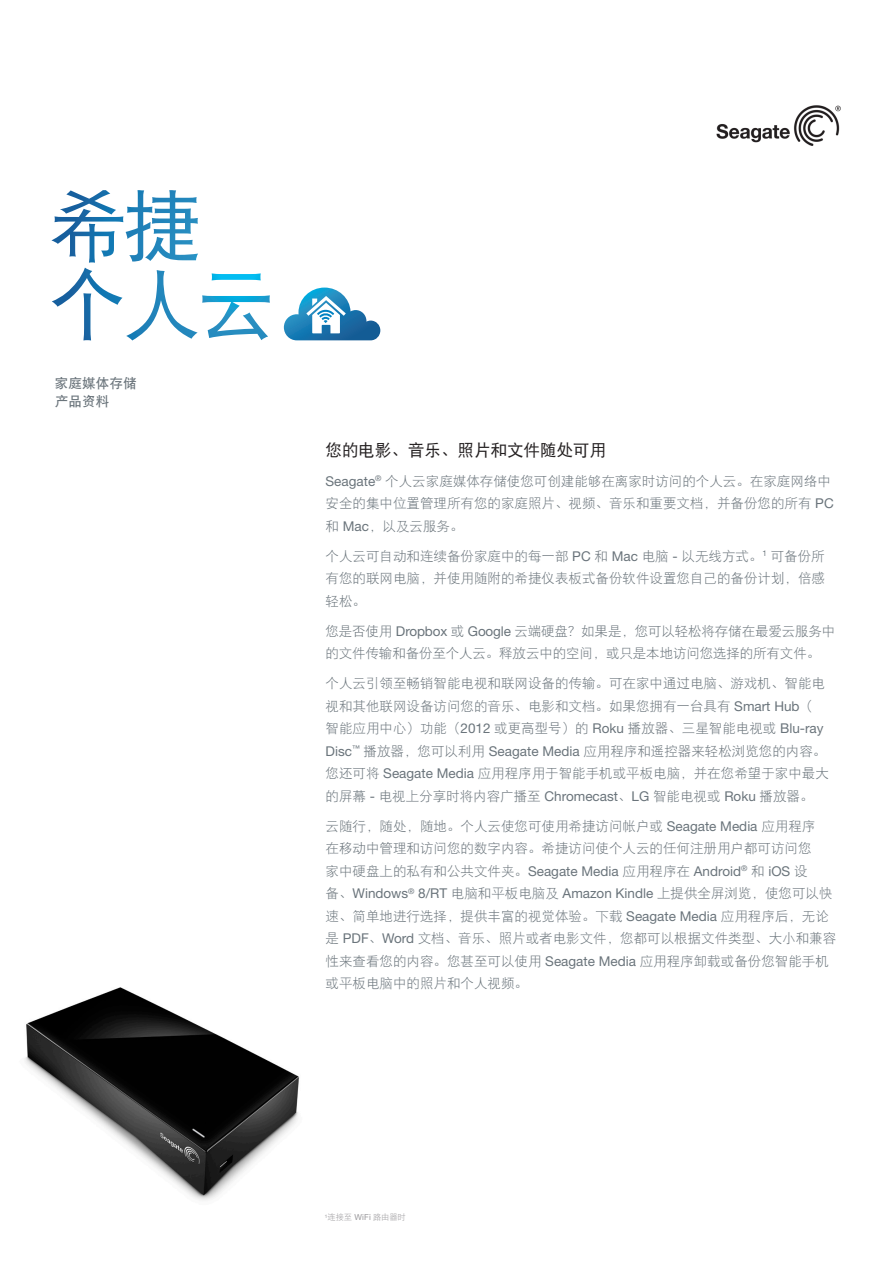
<style>
.page{position:relative;width:893px;height:1263px;background:#fff}
.page>*{position:absolute;margin:0;border:0;box-sizing:border-box;transform-origin:0 0}
.Body_Copy_Subhead{font:16.5px "DFP Hei W5";color:#231f20}
.Body_Copy{font:13.5px/22.5px "DFP Hei W3";color:#6a747b}
.Data_Sheet_Title{font:13.5px "DFP Hei W7";letter-spacing:.01em;color:#6a747b}
.Footnote_Copy{font:8.25px "DFP Hei W3";letter-spacing:-.01em;color:#99989b}
.s1{font-family:"Helvetica Neue LT Std"}
</style>
<div class="page">
<svg style="left:54px;top:190px;width:144px;height:72px"></svg>
<svg style="left:284px;top:288px;width:96px;height:52px"></svg>
<img style="left:25px;top:987px;width:275px;height:214px">
<img style="left:716px;top:105px;width:125px;height:41px">
<p class="Data_Sheet_Title" style="left:55px;top:376px;width:83px">家庭媒体存储</p>
<p class="Data_Sheet_Title" style="left:55px;top:394px;width:56px">产品资料</p>
<p class="Body_Copy_Subhead" style="left:325px;top:442px;width:282px">您的电影、音乐、照片和文件随处可用</p>
<p class="Body_Copy" style="left:325px;top:470px;width:510px"><span class="s1">Seagate</span><sup>®</sup> 个人云家庭媒体存储使您可创建能够在离家时访问的个人云。在家庭网络中安全的集中位置管理所有您的家庭照片、视频、音乐和重要文档，并备份您的所有 <span class="s1">PC</span>和 <span class="s1">Mac</span>，以及云服务。</p>
<p class="Body_Copy" style="left:325px;top:545px;width:501px;text-align:justify">个人云可自动和连续备份家庭中的每一部 <span class="s1">PC</span> 和 <span class="s1">Mac</span> 电脑 <span class="s1">-</span> 以无线方式。<sup>1</sup> 可备份所有您的联网电脑，并使用随附的希捷仪表板式备份软件设置您自己的备份计划，倍感轻松。</p>
<p class="Body_Copy" style="left:325px;top:620px;width:511px">您是否使用 <span class="s1">Dropbox</span> 或 <span class="s1">Google</span> 云端硬盘？如果是，您可以轻松将存储在最爱云服务中的文件传输和备份至个人云。释放云中的空间，或只是本地访问您选择的所有文件。</p>
<p class="Body_Copy" style="left:325px;top:672px;width:505px">个人云引领至畅销智能电视和联网设备的传输。可在家中通过电脑、游戏机、智能电视和其他联网设备访问您的音乐、电影和文档。如果您拥有一台具有 <span class="s1">Smart Hub</span>（智能应用中心）功能（<span class="s1">2012</span> 或更高型号）的 <span class="s1">Roku</span> 播放器、三星智能电视或 <span class="s1">Blu-ray Disc</span><sup>™</sup> 播放器，您可以利用 <span class="s1">Seagate Media</span> 应用程序和遥控器来轻松浏览您的内容。您还可将 <span class="s1">Seagate Media</span> 应用程序用于智能手机或平板电脑，并在您希望于家中最大的屏幕 <span class="s1">-</span> 电视上分享时将内容广播至 <span class="s1">Chromecast</span>、<span class="s1">LG</span> 智能电视或 <span class="s1">Roku</span> 播放器。</p>
<p class="Body_Copy" style="left:325px;top:815px;width:512px">云随行，随处，随地。个人云使您可使用希捷访问帐户或 <span class="s1">Seagate Media</span> 应用程序<br>在移动中管理和访问您的数字内容。希捷访问使个人云的任何注册用户都可访问您<br>家中硬盘上的私有和公共文件夹。<span class="s1">Seagate Media</span> 应用程序在 <span class="s1">Android</span><sup>®</sup> 和 <span class="s1">iOS</span> 设<br>备、<span class="s1">Windows</span><sup>®</sup> <span class="s1">8/RT</span> 电脑和平板电脑及 <span class="s1">Amazon Kindle</span> 上提供全屏浏览，使您可以快速、简单地进行选择，提供丰富的视觉体验。下载 <span class="s1">Seagate Media</span> 应用程序后，无论是 <span class="s1">PDF</span>、<span class="s1">Word</span> 文档、音乐、照片或者电影文件，您都可以根据文件类型、大小和兼容性来查看您的内容。您甚至可以使用 <span class="s1">Seagate Media</span> 应用程序卸载或备份您智能手机或平板电脑中的照片和个人视频。</p>
<p class="Footnote_Copy" style="left:325px;top:1213px;width:82px"><sup>1</sup>连接至 <span class="s1">WiFi</span> 路由器时</p>
</div>
